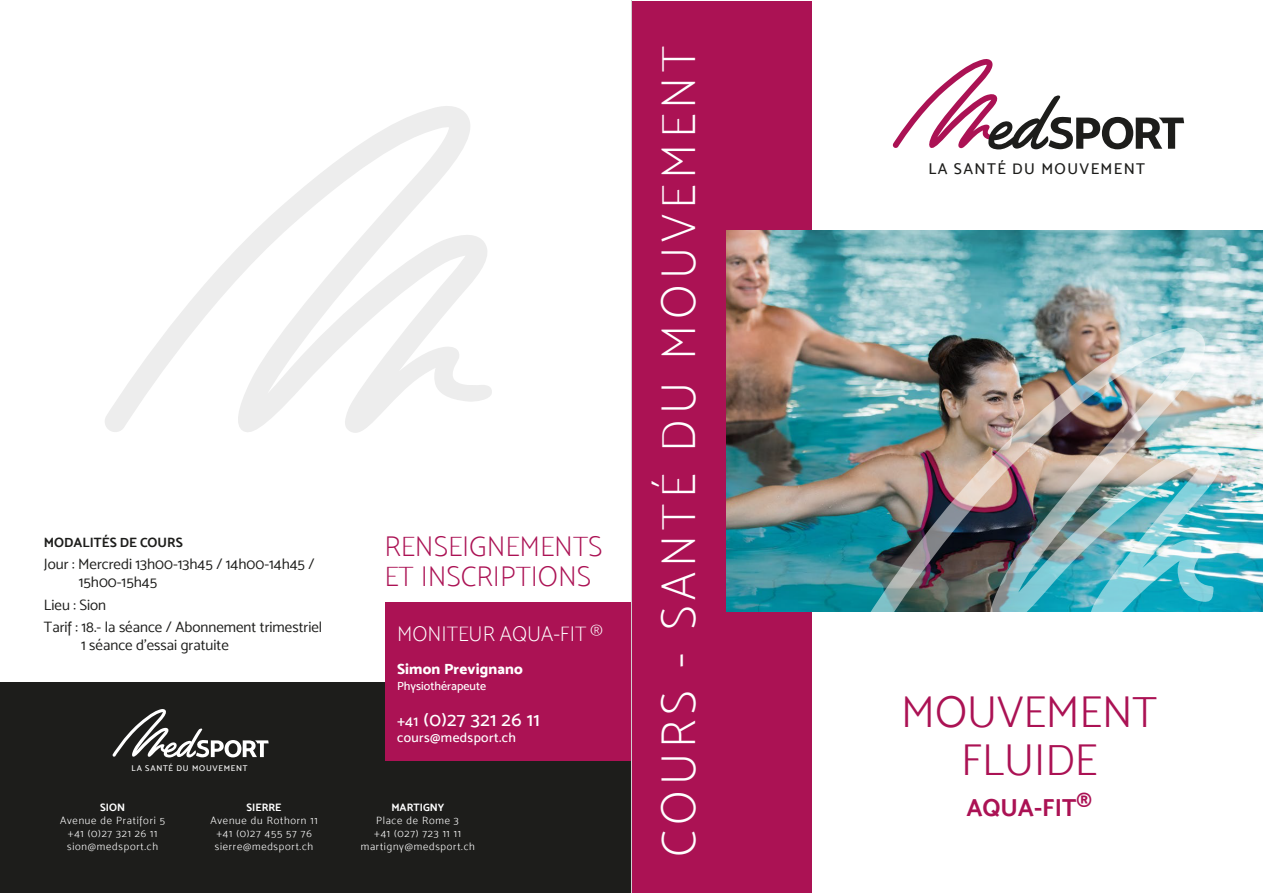
<style>
.page{position:relative;width:1263px;height:893px;background:#fff}
.page>*{position:absolute;margin:0;border:0;box-sizing:border-box;transform-origin:0 0}
.t1{font:48.75px "Mosk Thin 100";letter-spacing:.11em;color:#fff}
.t2{font:44.55px/48px "Mosk Light 300";color:#ab1254;text-align:center}
.t3{font:28.5px/30px "Mosk Thin 100";color:#ab1254}
.t4{font:24.6px "Mosk Bold 700";color:#ab1254}
.t5{font:21.3px "Mosk Thin 100";color:#fff}
.t6{font:19.5px "Mosk Medium 500";letter-spacing:.02em;color:#fff}
.t7{font:15.6px "Mosk Medium 500";letter-spacing:.09em;color:#1d1d1b}
.t8{font:15px/18px "Mosk Normal 400";color:#1d1d1b}
.t9{font:15px "Mosk Extra Bold 800";letter-spacing:.01em;color:#fff}
.t10{font:13.5px "Mosk Medium 500";letter-spacing:.03em;color:#fff}
.t11{font:13.5px "Mosk Bold 700";color:#1d1d1b}
.t12{font:12px "Mosk Medium 500";color:#fff}
.t13{font:10.8px/12.9px "Mosk Light 300";letter-spacing:.07em;color:#fff;text-align:center}
.t14{font:10.8px "Mosk Bold 700";color:#fff}
.t15{font:8.4px "Mosk Medium 500";letter-spacing:.09em;color:#fff}
.s1{font-size:18px}
.s2{font-size:15px}
</style>
<div class="page">
<div style="left:0;top:682px;width:631px;height:211px;background:#1d1d1b"></div>
<svg style="left:112px;top:709px;width:157px;height:48px"></svg>
<div style="left:384px;top:602px;width:247px;height:158px;background:#ab1254"></div>
<svg style="left:105px;top:106px;width:387px;height:327px"></svg>
<div style="left:631px;top:1px;width:181px;height:892px;background:#ab1254"></div>
<svg style="left:892px;top:59px;width:292px;height:90px"></svg>
<img style="left:727px;top:230px;width:536px;height:381px">
<img style="left:868px;top:328px;width:353px;height:284px">
<hr style="left:631px;top:0;width:1px;height:893px;background:#d0d0d0">
<p class="t11" style="left:44px;top:534px;width:140px">MODALITÉS DE COURS</p>
<h3 class="t8" style="left:79px;top:555px;width:237px;text-indent:-35px">Jour : Mercredi 13h00-13h45 / 14h00-14h45 /<br>15h00-15h45</h3>
<h3 class="t8" style="left:44px;top:593px;width:280px;line-height:22.5px">Lieu : Sion<br>Tarif : 18.- la séance / Abonnement trimestriel</h3>
<h3 class="t8" style="left:81px;top:636px;width:149px">1 séance d’essai gratuite</h3>
<p class="t15" style="left:132px;top:763px;width:118px">LA SANTÉ DU MOUVEMENT</p>
<p class="t14" style="left:100px;top:801px;width:26px">SION</p>
<p class="t13" style="left:60px;top:814px;width:107px">Avenue de Pratifori 5 +41 (0)27 321 26 11 sion@medsport.ch</p>
<p class="t14" style="left:247px;top:801px;width:36px">SIERRE</p>
<p class="t13" style="left:210px;top:814px;width:109px">Avenue du Rothorn 11 +41 (0)27 455 57 76 sierre@medsport.ch</p>
<h3 class="t3" style="left:384px;top:531px;width:220px">RENSEIGNEMENTS<br>ET INSCRIPTIONS</h3>
<h3 class="t5" style="left:397px;top:621px;width:207px">MONITEUR AQUA-FIT <span class="s1">®</span></h3>
<h3 class="t9" style="left:397px;top:660px;width:127px">Simon Prevignano</h3>
<p class="t12" style="left:397px;top:679px;width:91px">Physiothérapeute</p>
<h3 class="t6" style="left:397px;top:708px;width:144px"><span class="s2">+41</span> (0)27 321 26 11</h3>
<p class="t10" style="left:397px;top:729px;width:120px">cours@medsport.ch</p>
<p class="t14" style="left:391px;top:801px;width:54px">MARTIGNY</p>
<p class="t13" style="left:361px;top:814px;width:116px">Place de Rome 3<br>+41 (027) 723 11 11 martigny@medsport.ch</p>
<h1 class="t1" style="left:651px;top:857px;width:813px;rotate:-90deg">COURS - SANTÉ DU MOUVEMENT</h1>
<h3 class="t7" style="left:928px;top:160px;width:218px">LA SANTÉ DU MOUVEMENT</h3>
<h2 class="t2" style="left:901px;top:688px;width:257px">MOUVEMENT<br>FLUIDE</h2>
<h3 class="t4" style="left:966px;top:792px;width:127px">AQUA-FIT<sup>®</sup></h3>
</div>
